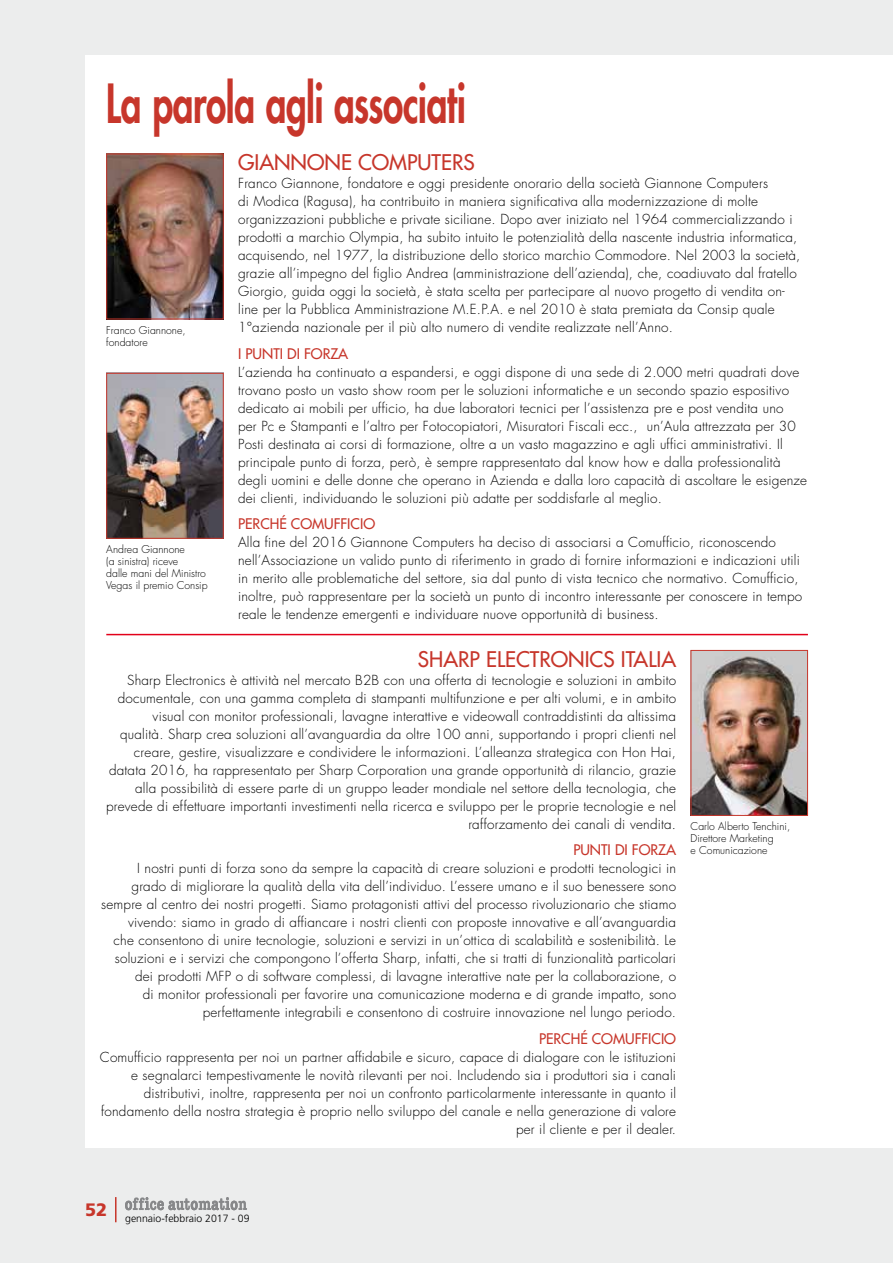
<style>
.page{position:relative;width:893px;height:1263px;background:#eceded}
.page>*{position:absolute;margin:0;border:0;box-sizing:border-box;transform-origin:0 0}
.t1{font:800 52.5px "Futura";letter-spacing:-.015em;color:#c7362b;scale:.7 1}
.t2{font:21px "Futura";color:#c7362b}
.t3{font:900 18px "Frutiger";color:#c7362b}
.t4{font:14.25px "Futura";color:#c7362b}
.t5{font:300 13.5px/18px "Futura";letter-spacing:.015em;color:#000}
.t6{font:300 10.5px/12px "Futura";color:#000}
.t7{font:300 10.5px "Frutiger";color:#000}
</style>
<div class="page">
<div style="left:85px;top:55px;width:808px;height:1093px;background:#fff"></div>
<svg style="left:125px;top:1197px;width:122px;height:13px"></svg>
<hr style="left:115px;top:1197px;width:2px;height:25px;background:#c7362b">
<hr style="left:106px;top:634px;width:702px;height:1px;background:#e2001a">
<img style="left:108px;top:156px;width:114px;height:161px">
<div style="left:106px;top:154px;width:118px;height:165px;border:1px solid #c7362b"></div>
<img style="left:693px;top:652px;width:113px;height:162px">
<div style="left:691px;top:650px;width:117px;height:166px;border:1px solid #c7362b"></div>
<img style="left:108px;top:375px;width:114px;height:162px">
<div style="left:106px;top:373px;width:118px;height:166px;border:1px solid #c7362b"></div>
<h1 class="t1" style="left:106px;top:70px;width:515px">La parola agli associati</h1>
<h2 class="t2" style="left:238px;top:149px;width:238px">GIANNONE COMPUTERS</h2>
<p class="t5" style="left:238px;top:175px;width:564px">Franco Giannone, fondatore e oggi presidente onorario della società Giannone Computers<br>di Modica (Ragusa), ha contribuito in maniera significativa alla modernizzazione di molte organizzazioni pubbliche e private siciliane. Dopo aver iniziato nel 1964 commercializzando i prodotti a marchio Olympia, ha subito intuito le potenzialità della nascente industria informatica, acquisendo, nel 1977, la distribuzione dello storico marchio Commodore. Nel 2003 la società, grazie all’impegno del figlio Andrea (amministrazione dell’azienda), che, coadiuvato dal fratello Giorgio, guida oggi la società, è stata scelta per partecipare al nuovo progetto di vendita on&shy;line per la Pubblica Amministrazione M.E.P.A. e nel 2010 è stata premiata da Consip quale 1°azienda nazionale per il più alto numero di vendite realizzate nell’Anno.</p>
<p class="t4" style="left:238px;top:344px;width:112px">I PUNTI DI FORZA</p>
<p class="t5" style="left:238px;top:363px;width:570px">L’azienda ha continuato a espandersi, e oggi dispone di una sede di 2.000 metri quadrati dove trovano posto un vasto show room per le soluzioni informatiche e un secondo spazio espositivo dedicato ai mobili per ufficio, ha due laboratori tecnici per l’assistenza pre e post vendita uno<br>per Pc e Stampanti e l’altro per Fotocopiatori, Misuratori Fiscali ecc., un’Aula attrezzata per 30<br>Posti destinata ai corsi di formazione, oltre a un vasto magazzino e agli uffici amministrativi. Il principale punto di forza, però, è sempre rappresentato dal know how e dalla professionalità degli uomini e delle donne che operano in Azienda e dalla loro capacità di ascoltare le esigenze dei clienti, individuando le soluzioni più adatte per soddisfarle al meglio.</p>
<p class="t4" style="left:238px;top:515px;width:139px">PERCHÉ COMUFFICIO</p>
<p class="t5" style="left:238px;top:534px;width:566px">Alla fine del 2016 Giannone Computers ha deciso di associarsi a Comufficio, riconoscendo nell’Associazione un valido punto di riferimento in grado di fornire informazioni e indicazioni utili in merito alle problematiche del settore, sia dal punto di vista tecnico che normativo. Comufficio, inoltre, può rappresentare per la società un punto di incontro interessante per conoscere in tempo reale le tendenze emergenti e individuare nuove opportunità di business.</p>
<h2 class="t2" style="left:418px;top:646px;width:260px">SHARP ELECTRONICS ITALIA</h2>
<p class="t5" style="left:106px;top:671px;width:571px;text-align:right">Sharp Electronics è attività nel mercato B2B con una offerta di tecnologie e soluzioni in ambito documentale, con una gamma completa di stampanti multifunzione e per alti volumi, e in ambito visual con monitor professionali, lavagne interattive e videowall contraddistinti da altissima qualità. Sharp crea soluzioni all’avanguardia da oltre 100 anni, supportando i propri clienti nel creare, gestire, visualizzare e condividere le informazioni. L’alleanza strategica con Hon Hai, datata 2016, ha rappresentato per Sharp Corporation una grande opportunità di rilancio, grazie alla possibilità di essere parte di un gruppo leader mondiale nel settore della tecnologia, che prevede di effettuare importanti investimenti nella ricerca e sviluppo per le proprie tecnologie e nel rafforzamento dei canali di vendita.</p>
<p class="t4" style="left:573px;top:841px;width:104px">PUNTI DI FORZA</p>
<p class="t5" style="left:101px;top:859px;width:576px;text-align:right">I nostri punti di forza sono da sempre la capacità di creare soluzioni e prodotti tecnologici in grado di migliorare la qualità della vita dell’individuo. L’essere umano e il suo benessere sono sempre al centro dei nostri progetti. Siamo protagonisti attivi del processo rivoluzionario che stiamo vivendo: siamo in grado di affiancare i nostri clienti con proposte innovative e all’avanguardia<br>che consentono di unire tecnologie, soluzioni e servizi in un’ottica di scalabilità e sostenibilità. Le soluzioni e i servizi che compongono l’offerta Sharp, infatti, che si tratti di funzionalità particolari dei prodotti MFP o di software complessi, di lavagne interattive nate per la collaborazione, o<br>di monitor professionali per favorire una comunicazione moderna e di grande impatto, sono perfettamente integrabili e consentono di costruire innovazione nel lungo periodo.</p>
<p class="t4" style="left:539px;top:1029px;width:139px">PERCHÉ COMUFFICIO</p>
<p class="t5" style="left:100px;top:1048px;width:578px;text-align:right">Comufficio rappresenta per noi un partner affidabile e sicuro, capace di dialogare con le istituzioni e segnalarci tempestivamente le novità rilevanti per noi. Includendo sia i produttori sia i canali distributivi, inoltre, rappresenta per noi un confronto particolarmente interessante in quanto il fondamento della nostra strategia è proprio nello sviluppo del canale e nella generazione di valore per il cliente e per il dealer.</p>
<p class="t6" style="left:106px;top:324px;width:81px">Franco Giannone, fondatore</p>
<p class="t6" style="left:106px;top:544px;width:103px">Andrea Giannone<br>(a sinistra) riceve<br>dalle mani del Ministro<br>Vegas il premio Consip</p>
<p class="t6" style="left:691px;top:821px;width:101px">Carlo Alberto Tenchini,<br>Direttore Marketing<br>e Comunicazione</p>
<h3 class="t3" style="left:85px;top:1198px;width:24px">52</h3>
<p class="t7" style="left:125px;top:1212px;width:126px">gennaio-febbraio 2017 - 09</p>
</div>
